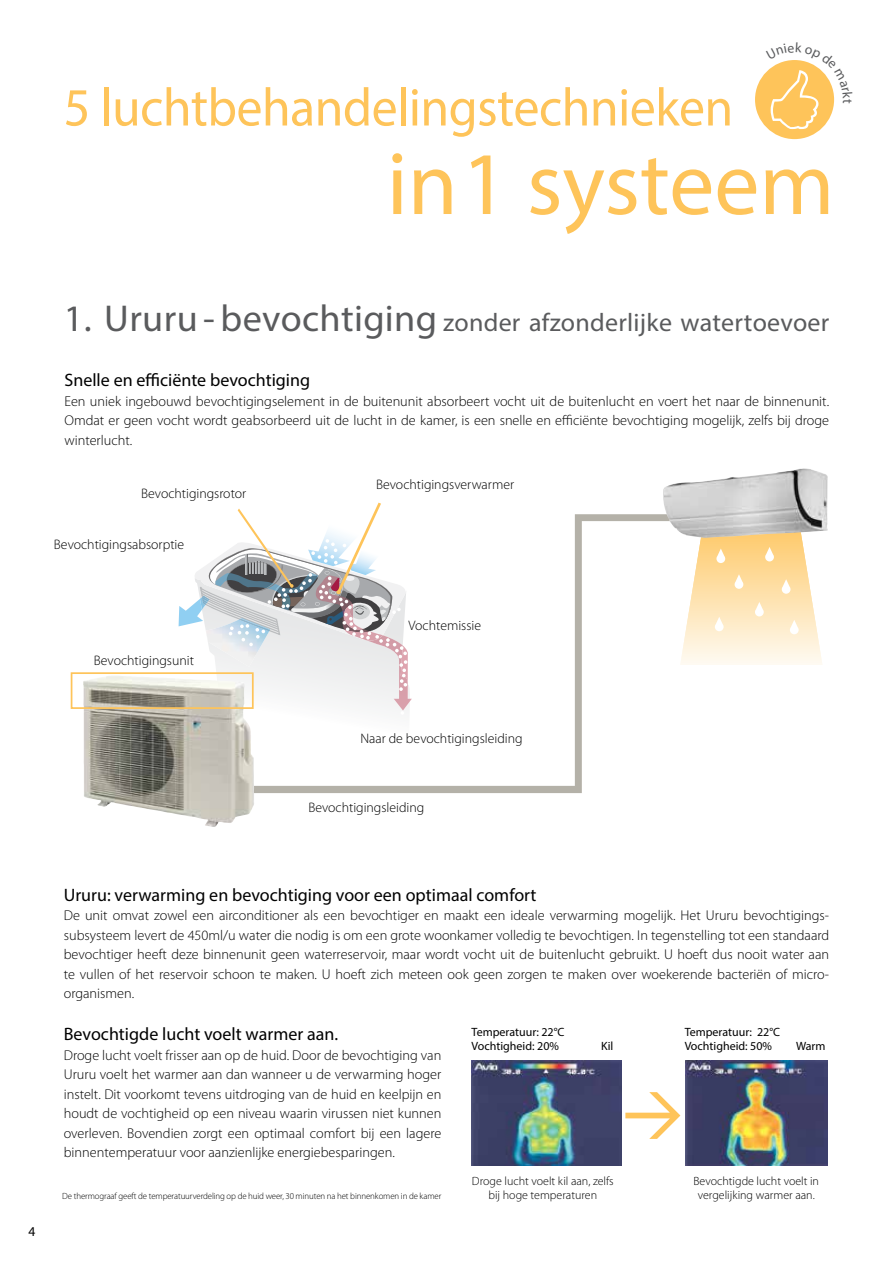
<style>
.page{position:relative;width:893px;height:1263px;background:#fff}
.page>*{position:absolute;margin:0;border:0;box-sizing:border-box;transform-origin:0 0}
.t1{font:90px "Myriad Pro";color:#fec45a}
.t2{font:54px "Myriad Pro";letter-spacing:-.01em;color:#fec45a;scale:.96 1}
.t3{font:25.5px "Myriad Pro";letter-spacing:.01em;color:#5a5b5d}
.t4{font:18px "Myriad Pro";color:#000}
.t5{font:300 14.25px/19.5px "Myriad Pro";color:#000;text-align:justify}
.t6{font:300 13.8px "Myriad Pro";color:#000}
.t7{font:13.5px "Myriad Pro";color:#000}
.t8{font:300 12px/14.4px "Myriad Pro";color:#000;text-align:center}
.t9{font:12px/14.4px "Myriad Pro";color:#000}
.t10{font:300 9px "Myriad Pro";letter-spacing:-.01em;color:#000}
.s1{font-size:37.5px}
</style>
<div class="page">
<div style="left:755px;top:60px;width:79px;height:79px;background:#fec45a;border-radius:50%"></div>
<img style="left:472px;top:1060px;width:149px;height:105px">
<img style="left:685px;top:1060px;width:142px;height:105px">
<svg style="left:625px;top:1092px;width:55px;height:47px"></svg>
<svg style="left:178px;top:503px;width:203px;height:168px"></svg>
<svg style="left:217px;top:514px;width:446px;height:279px"></svg>
<svg style="left:680px;top:538px;width:142px;height:127px"></svg>
<img style="left:83px;top:675px;width:171px;height:152px">
<img style="left:663px;top:468px;width:165px;height:70px">
<div style="left:71px;top:672px;width:183px;height:37px;border:2px solid #fec45a"></div>
<svg style="left:766px;top:60px;width:69px;height:69px"></svg>
<h2 class="t2" style="left:64px;top:74px;width:699px">5 luchtbehandelingstechnieken</h2>
<h1 class="t1" style="left:387px;top:128px;width:449px">in1 systeem</h1>
<h3 class="t3" style="left:64px;top:307px;width:767px"><span class="s1">1. Ururu - bevochtiging</span> zonder afzonderlijke watertoevoer</h3>
<p class="t4" style="left:64px;top:369px;width:247px">Snelle en efficiënte bevochtiging</p>
<p class="t5" style="left:64px;top:392px;width:766px">Een uniek ingebouwd bevochtigingselement in de buitenunit absorbeert vocht uit de buitenlucht en voert het naar de binnenunit.<br>Omdat er geen vocht wordt geabsorbeerd uit de lucht in de kamer, is een snelle en efficiënte bevochtiging mogelijk, zelfs bij droge winterlucht.</p>
<p class="t6" style="left:141px;top:486px;width:107px">Bevochtigingsrotor</p>
<p class="t6" style="left:54px;top:537px;width:132px">Bevochtigingsabsorptie</p>
<p class="t6" style="left:94px;top:653px;width:102px">Bevochtigingsunit</p>
<p class="t6" style="left:376px;top:476px;width:139px">Bevochtigingsverwarmer</p>
<p class="t6" style="left:409px;top:618px;width:74px">Vochtemissie</p>
<p class="t6" style="left:360px;top:731px;width:164px">Naar de bevochtigingsleiding</p>
<p class="t6" style="left:308px;top:800px;width:118px">Bevochtigingsleiding</p>
<p class="t7" style="left:29px;top:1223px;width:8px">4</p>
<p class="t4" style="left:64px;top:884px;width:474px">Ururu: verwarming en bevochtiging voor een optimaal comfort</p>
<p class="t5" style="left:64px;top:906px;width:767px">De unit omvat zowel een airconditioner als een bevochtiger en maakt een ideale verwarming mogelijk. Het Ururu bevochtigings&shy;subsysteem levert de 450ml/u water die nodig is om een grote woonkamer volledig te bevochtigen. In tegenstelling tot een standaard bevochtiger heeft deze binnenunit geen waterreservoir, maar wordt vocht uit de buitenlucht gebruikt. U hoeft dus nooit water aan te vullen of het reservoir schoon te maken. U hoeft zich meteen ook geen zorgen te maken over woekerende bacteriën of micro&shy;organismen.</p>
<p class="t4" style="left:64px;top:1023px;width:276px">Bevochtigde lucht voelt warmer aan.</p>
<p class="t5" style="left:64px;top:1045px;width:379px">Droge lucht voelt frisser aan op de huid. Door de bevochtiging van Ururu voelt het warmer aan dan wanneer u de verwarming hoger instelt. Dit voorkomt tevens uitdroging van de huid en keelpijn en houdt de vochtigheid op een niveau waarin virussen niet kunnen overleven. Bovendien zorgt een optimaal comfort bij een lagere binnentemperatuur voor aanzienlijke energiebesparingen.</p>
<p class="t10" style="left:62px;top:1191px;width:381px">De thermograaf geeft de temperatuurverdeling op de huid weer, 30 minuten na het binnenkomen in de kamer</p>
<p class="t9" style="left:472px;top:1024px;width:94px">Temperatuur: 22°C<br>Vochtigheid: 20%</p>
<p class="t9" style="left:685px;top:1024px;width:97px">Temperatuur: 22°C<br>Vochtigheid: 50%</p>
<p class="t9" style="left:601px;top:1038px;width:14px">Kil</p>
<p class="t9" style="left:796px;top:1038px;width:31px">Warm</p>
<p class="t8" style="left:472px;top:1174px;width:143px">Droge lucht voelt kil aan, zelfs bij hoge temperaturen</p>
<p class="t8" style="left:693px;top:1174px;width:127px">Bevochtigde lucht voelt in vergelijking warmer aan.</p>
</div>
